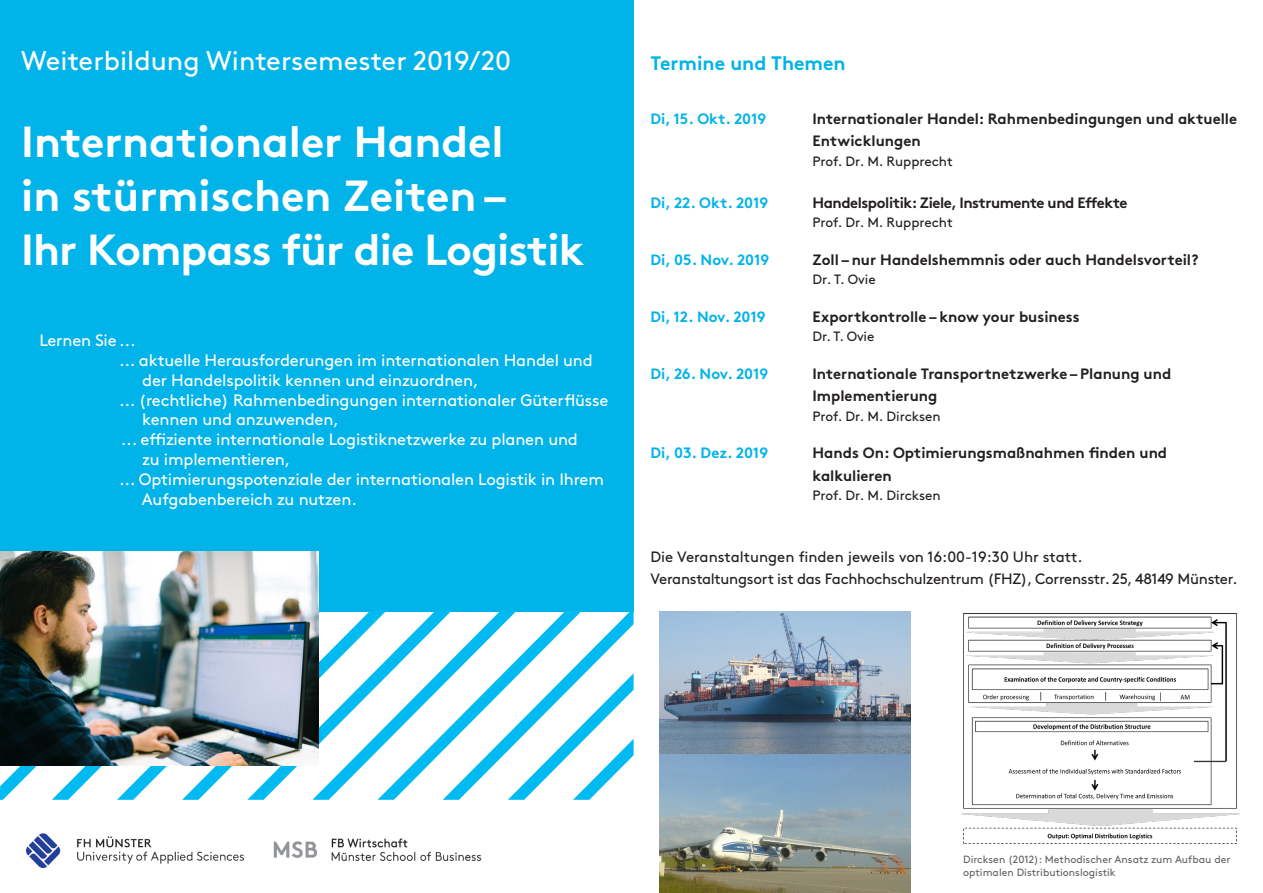
<style>
.page{position:relative;width:1263px;height:893px;background:#fff}
.page>*{position:absolute;margin:0;border:0;box-sizing:border-box;transform-origin:0 0}
.t1{font:700 43.5px/54px "Brown Pro";color:#fff}
.t2{font:700 43.5px "Brown Pro";letter-spacing:-.02em;color:#fff}
.t3{font:27px "Brown Pro";color:#fff}
.t4{font:700 19.5px "Brown Pro";color:#00b3e9}
.t5{font:16.5px/19.8px "Brown Pro";letter-spacing:-.01em;color:#fff}
.t6{font:700 15px/22.5px "Brown Pro";color:#231f20}
.t7{font:15px/22.5px "Brown Pro";letter-spacing:-.02em;color:#231f20}
.t8{font:700 15px "Brown Pro";color:#00b3e9}
.t9{font:700 15px "Brown Pro";letter-spacing:-.03em;color:#231f20}
.t10{font:13.5px "Brown Pro";color:#231f20}
.t11{font:10.5px/12.6px "Brown Pro";color:#636366}
</style>
<div class="page">
<div style="left:0;top:0;width:634px;height:611px;background:#00b3e9"></div>
<img style="left:25px;top:833px;width:219px;height:35px">
<img style="left:273px;top:838px;width:209px;height:23px">
<svg style="left:0;top:611px;width:634px;height:189px"></svg>
<img style="left:0;top:551px;width:319px;height:214px">
<img style="left:961px;top:613px;width:278px;height:230px">
<img style="left:659px;top:611px;width:252px;height:143px">
<img style="left:659px;top:754px;width:252px;height:139px">
<p class="t3" style="left:21px;top:40px;width:491px">Weiterbildung Wintersemester 2019/20</p>
<p class="t1" style="left:21px;top:110px;width:487px">Internationaler Handel in stürmischen Zeiten –</p>
<p class="t2" style="left:21px;top:214px;width:565px">Ihr Kompass für die Logistik</p>
<p class="t5" style="left:39px;top:329px;width:98px">Lernen Sie ...</p>
<p class="t5" style="left:142px;top:349px;width:452px;text-indent:-23px">... aktuelle Herausforderungen im internationalen Handel und der Handelspolitik kennen und einzuordnen,</p>
<p class="t5" style="left:142px;top:389px;width:468px;text-indent:-23px">... (rechtliche) Rahmenbedingungen internationaler Güterflüsse kennen und anzuwenden,</p>
<p class="t5" style="left:121px;top:428px;width:459px">... effiziente internationale Logistiknetzwerke zu planen und</p>
<p class="t5" style="left:142px;top:448px;width:150px">zu implementieren,</p>
<p class="t5" style="left:142px;top:468px;width:464px;text-indent:-23px">... Optimierungspotenziale der internationalen Logistik in Ihrem<br>Aufgabenbereich zu nutzen.</p>
<p class="t4" style="left:650px;top:47px;width:197px">Termine und Themen</p>
<p class="t8" style="left:650px;top:106px;width:117px">Di, 15. Okt. 2019</p>
<p class="t6" style="left:812px;top:106px;width:426px">Internationaler Handel: Rahmenbedingungen und aktuelle<br>Entwicklungen</p>
<p class="t10" style="left:812px;top:151px;width:142px">Prof. Dr. M. Rupprecht</p>
<p class="t8" style="left:650px;top:190px;width:119px">Di, 22. Okt. 2019</p>
<p class="t9" style="left:812px;top:190px;width:317px">Handelspolitik: Ziele, Instrumente und Effekte</p>
<p class="t10" style="left:812px;top:212px;width:142px">Prof. Dr. M. Rupprecht</p>
<p class="t8" style="left:650px;top:247px;width:120px">Di, 05. Nov. 2019</p>
<p class="t6" style="left:812px;top:247px;width:388px">Zoll – nur Handelshemmnis oder auch Handelsvorteil?</p>
<p class="t10" style="left:812px;top:269px;width:65px">Dr. T. Ovie</p>
<p class="t8" style="left:650px;top:304px;width:117px">Di, 12. Nov. 2019</p>
<p class="t6" style="left:812px;top:304px;width:269px">Exportkontrolle – know your business</p>
<p class="t10" style="left:812px;top:326px;width:63px">Dr. T. Ovie</p>
<p class="t8" style="left:650px;top:361px;width:119px">Di, 26. Nov. 2019</p>
<p class="t6" style="left:812px;top:361px;width:360px">Internationale Transportnetzwerke – Planung und<br>Implementierung</p>
<p class="t10" style="left:812px;top:406px;width:130px">Prof. Dr. M. Dircksen</p>
<p class="t8" style="left:650px;top:441px;width:119px">Di, 03. Dez. 2019</p>
<p class="t6" style="left:812px;top:440px;width:356px">Hands On: Optimierungsmaßnahmen finden und kalkulieren</p>
<p class="t10" style="left:812px;top:485px;width:130px">Prof. Dr. M. Dircksen</p>
<p class="t7" style="left:650px;top:544px;width:589px">Die Veranstaltungen finden jeweils von 16:00-19:30 Uhr statt.<br>Veranstaltungsort ist das Fachhochschulzentrum (FHZ), Corrensstr. 25, 48149 Münster.</p>
<p class="t11" style="left:963px;top:852px;width:269px">Dircksen (2012): Methodischer Ansatz zum Aufbau der optimalen Distributionslogistik</p>
</div>
